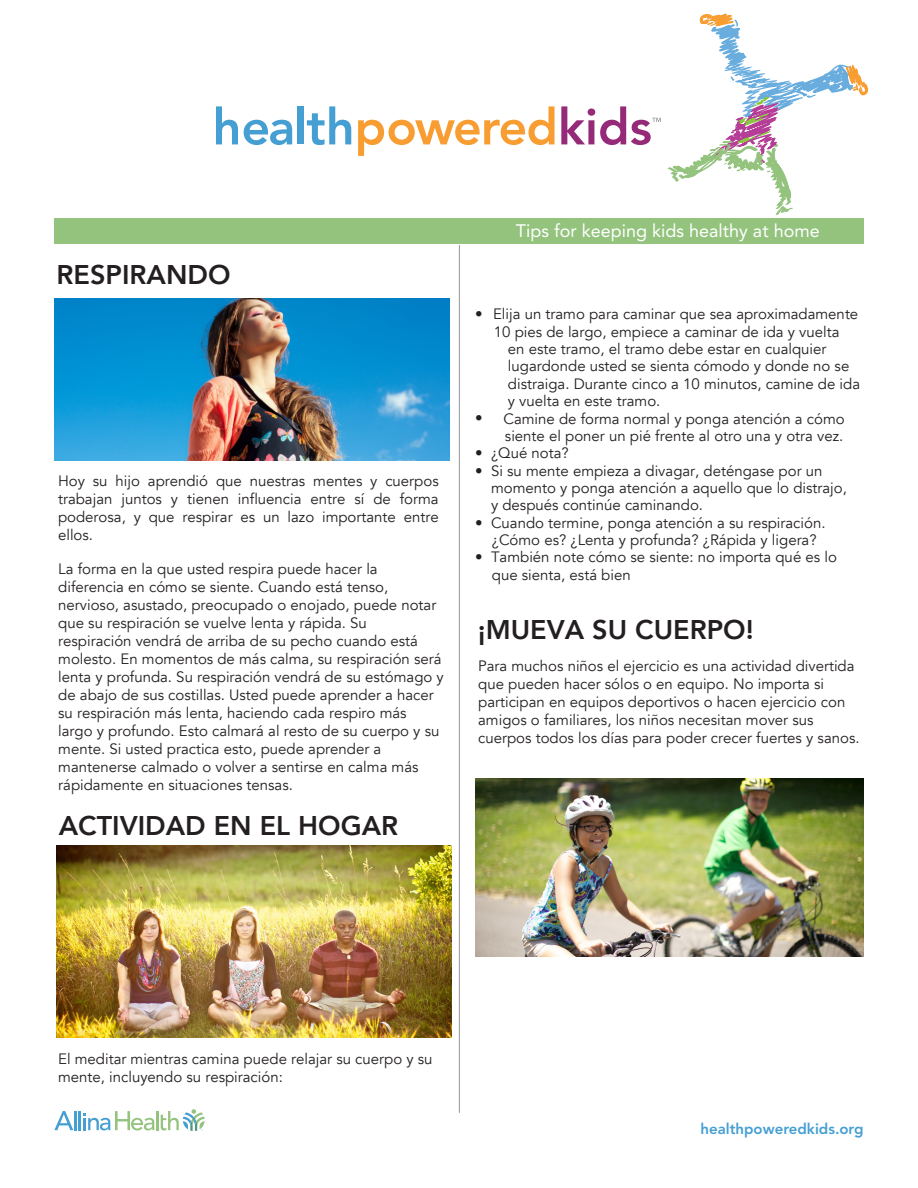
<style>
.page{position:relative;width:918px;height:1188px;background:#fff}
.page>*{position:absolute;margin:0;border:0;box-sizing:border-box;transform-origin:0 0}
.t1{font:800 27px "Avenir";color:#231f20}
.t2{font:18px "Avenir";color:#fff}
.t3{font:15px/18px "Avenir";color:#231f20}
.t4{font:800 15px "Avenir";color:#459fd3}
</style>
<div class="page">
<img style="left:55px;top:299px;width:394px;height:162px">
<img style="left:56px;top:846px;width:395px;height:191px">
<img style="left:476px;top:779px;width:387px;height:177px">
<hr style="left:156px;top:1111px;width:3px;height:19px;background:#94c37e">
<svg style="left:54px;top:1111px;width:100px;height:19px"></svg>
<svg style="left:161px;top:1109px;width:44px;height:22px"></svg>
<hr style="left:459px;top:245px;width:1px;height:868px;background:#939598">
<svg style="left:667px;top:13px;width:202px;height:202px"></svg>
<svg style="left:216px;top:106px;width:22px;height:38px"></svg>
<svg style="left:244px;top:120px;width:48px;height:25px"></svg>
<div style="left:298px;top:106px;width:6px;height:38px;background:#459fd3"></div>
<svg style="left:307px;top:106px;width:44px;height:39px"></svg>
<svg style="left:358px;top:106px;width:197px;height:50px"></svg>
<svg style="left:561px;top:106px;width:100px;height:39px"></svg>
<div style="left:54px;top:218px;width:810px;height:26px;background:#94c37e"></div>
<p class="t1" style="left:57px;top:254px;width:175px">RESPIRANDO</p>
<p class="t3" style="left:58px;top:472px;width:382px;text-align:justify">Hoy su hijo aprendió que nuestras mentes y cuerpos trabajan juntos y tienen influencia entre sí de forma poderosa, y que respirar es un lazo importante entre ellos.</p>
<p class="t3" style="left:58px;top:560px;width:387px">La forma en la que usted respira puede hacer la diferencia en cómo se siente. Cuando está tenso, nervioso, asustado, preocupado o enojado, puede notar que su respiración se vuelve lenta y rápida. Su respiración vendrá de arriba de su pecho cuando está molesto. En momentos de más calma, su respiración será lenta y profunda. Su respiración vendrá de su estómago y de abajo de sus costillas. Usted puede aprender a hacer su respiración más lenta, haciendo cada respiro más largo y profundo. Esto calmará al resto de su cuerpo y su mente. Si usted practica esto, puede aprender a mantenerse calmado o volver a sentirse en calma más rápidamente en situaciones tensas.</p>
<p class="t1" style="left:59px;top:804px;width:341px">ACTIVIDAD EN EL HOGAR</p>
<p class="t2" style="left:516px;top:221px;width:305px">Tips for keeping kids healthy at home</p>
<p class="t3" style="left:475px;top:305px;width:385px">• Elija un tramo para caminar que sea aproximadamente</p>
<p class="t3" style="left:494px;top:323px;width:347px">10 pies de largo, empiece a caminar de ida y vuelta</p>
<p class="t3" style="left:508px;top:340px;width:320px">en este tramo, el tramo debe estar en cualquier</p>
<p class="t3" style="left:508px;top:358px;width:343px">lugardonde usted se sienta cómodo y donde no se</p>
<p class="t3" style="left:508px;top:375px;width:354px">distraiga. Durante cinco a 10 minutos, camine de ida</p>
<p class="t3" style="left:508px;top:392px;width:154px">y vuelta en este tramo.</p>
<p class="t3" style="left:475px;top:410px;width:371px;line-height:17.4px;text-align:right">• Camine de forma normal y ponga atención a cómo siente el poner un pié frente al otro una y otra vez.</p>
<p class="t3" style="left:475px;top:444px;width:95px">• ¿Qué nota?</p>
<p class="t3" style="left:491px;top:462px;width:357px;line-height:17.4px;text-indent:-16px">• Si su mente empieza a divagar, deténgase por un momento y ponga atención a aquello que lo distrajo, y después continúe caminando.</p>
<p class="t3" style="left:475px;top:514px;width:352px;line-height:17.4px;text-align:center">• Cuando termine, ponga atención a su respiración. ¿Cómo es? ¿Lenta y profunda? ¿Rápida y ligera?</p>
<p class="t3" style="left:492px;top:549px;width:347px;line-height:17.4px;text-indent:-17px">• También note cómo se siente: no importa qué es lo que sienta, está bien</p>
<p class="t1" style="left:478px;top:609px;width:277px">¡MUEVA SU CUERPO!</p>
<p class="t3" style="left:478px;top:657px;width:383px">Para muchos niños el ejercicio es una actividad divertida que pueden hacer sólos o en equipo. No importa si participan en equipos deportivos o hacen ejercicio con amigos o familiares, los niños necesitan mover sus cuerpos todos los días para poder crecer fuertes y sanos.</p>
<p class="t3" style="left:58px;top:1051px;width:376px">El meditar mientras camina puede relajar su cuerpo y su mente, incluyendo su respiración:</p>
<p class="t4" style="left:701px;top:1119px;width:165px">healthpoweredkids.org</p>
</div>
